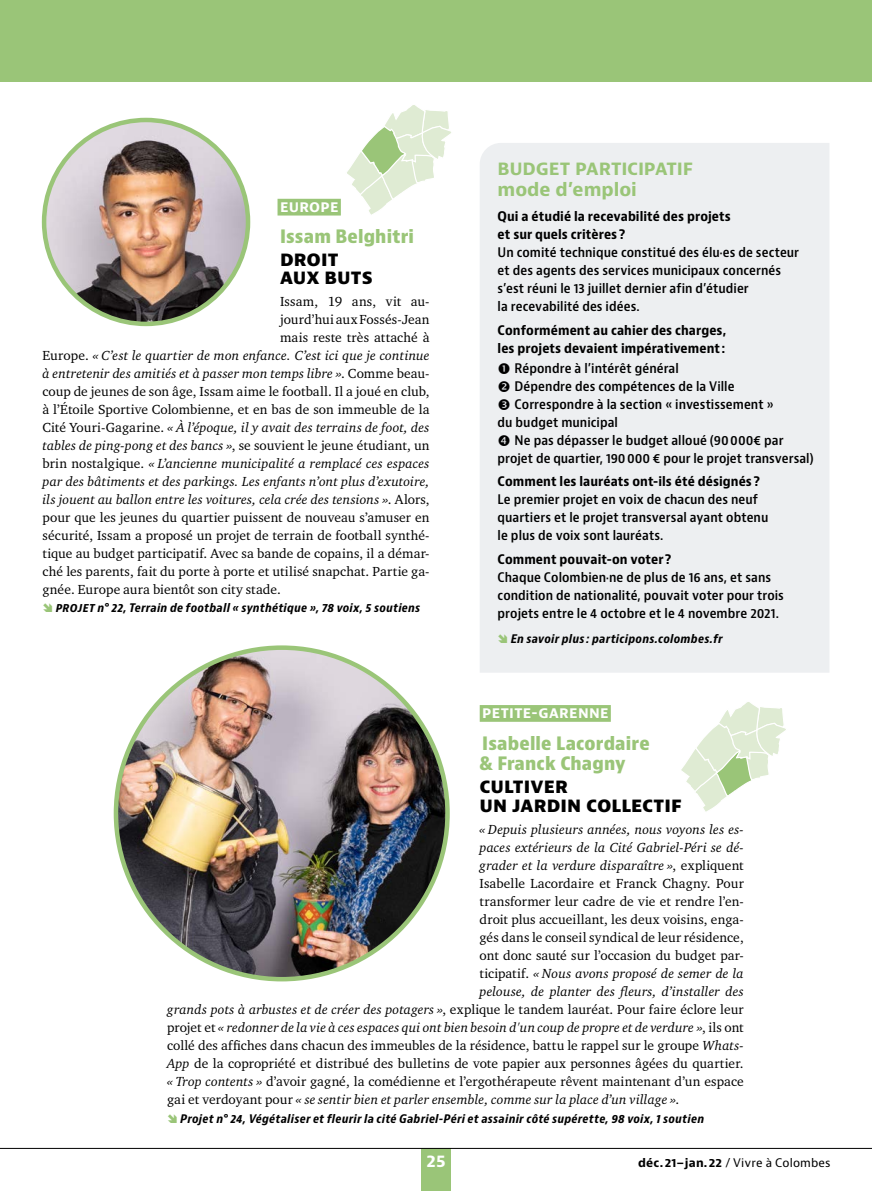
<style>
.page{position:relative;width:872px;height:1191px;background:#fff}
.page>*{position:absolute;margin:0;border:0;box-sizing:border-box;transform-origin:0 0}
.t1{font:700 condensed 18px/20.7px "Bernino Sans";letter-spacing:.01em;color:#9ac578}
.t2{font:800 18px/18px "Bernino Sans";color:#000}
.t3{font:700 18px/21px "Bernino Sans";letter-spacing:-.005em;color:#9ac578}
.t4{font:700 16.5px "Bernino Sans";color:#fff}
.t5{font:700 14.1px "Bernino Sans";letter-spacing:.02em;color:#fff}
.t6{font:13.5px "Charter ITC";letter-spacing:.005em;color:#000}
.t7{font:italic 13.5px "Charter ITC";letter-spacing:.01em;color:#000}
.t8{font:600 condensed 12.9px/18px "Bernino Sans";letter-spacing:.005em;color:#000}
.t9{font:700 condensed 12.9px/18px "Bernino Sans";letter-spacing:.005em;color:#000}
.t10{font:italic 700 condensed 11.55px "Bernino Sans";letter-spacing:.025em;color:#000}
.t11{font:11.55px "Bernino Sans";letter-spacing:.01em;color:#000}
.s1{font-style:normal}
.s2{font-style:italic}
.s3{color:#9ac578}
.s4{font-weight:700}
</style>
<div class="page">
<div style="left:277px;top:199px;width:64px;height:16px;background:#9ac578"></div>
<img style="left:44px;top:120px;width:204px;height:204px;border-radius:102px">
<div style="left:0;top:0;width:872px;height:81px;background:#9ac578"></div>
<div style="left:421px;top:1148px;width:30px;height:43px;background:#9ac578"></div>
<div style="left:480px;top:143px;width:349px;height:529px;background:#edeff1"></div>
<div style="left:480px;top:705px;width:131px;height:17px;background:#9ac578"></div>
<svg style="left:681px;top:702px;width:105px;height:110px"></svg>
<img style="left:116px;top:647px;width:331px;height:332px;border-radius:166px">
<svg style="left:347px;top:105px;width:104px;height:110px"></svg>
<hr style="left:0;top:1148px;width:872px;height:1px;background:#000">
<svg style="left:499px;top:363px;width:11px;height:11px"></svg>
<svg style="left:499px;top:381px;width:11px;height:11px"></svg>
<svg style="left:499px;top:399px;width:11px;height:11px"></svg>
<svg style="left:499px;top:435px;width:11px;height:11px"></svg>
<p class="t5" style="left:280px;top:198px;width:60px">EUROPE</p>
<h1 class="t1" style="left:280px;top:227px;width:135px">Issam Belghitri</h1>
<h1 class="t2" style="left:280px;top:250px;width:94px">DROIT<br>AUX BUTS</h1>
<p class="t6" style="left:280px;top:293px;width:151px">Issam, 19 ans, vit au-</p>
<p class="t6" style="left:280px;top:311px;width:151px">jourd’hui aux Fossés-Jean</p>
<p class="t6" style="left:280px;top:329px;width:151px">mais reste très attaché à</p>
<p class="t7" style="left:43px;top:347px;width:388px"><span class="s1">Europe.</span> « C’est le quartier de mon enfance. C’est ici que je continue</p>
<p class="t7" style="left:43px;top:365px;width:388px">à entretenir des amitiés et à passer mon temps libre »<span class="s1">. Comme beau-</span></p>
<p class="t6" style="left:43px;top:383px;width:388px">coup de jeunes de son âge, Issam aime le football. Il a joué en club,</p>
<p class="t6" style="left:43px;top:401px;width:388px">à l’Étoile Sportive Colombienne, et en bas de son immeuble de la</p>
<p class="t7" style="left:43px;top:419px;width:388px"><span class="s1">Cité Youri-Gagarine.</span> « À l’époque, il y avait des terrains de foot, des</p>
<p class="t6" style="left:43px;top:437px;width:388px"><span class="s2">tables de ping-pong et des bancs »</span>, se souvient le jeune étudiant, un</p>
<p class="t7" style="left:43px;top:455px;width:388px"><span class="s1">brin nostalgique.</span> « L’ancienne municipalité a remplacé ces espaces</p>
<p class="t7" style="left:43px;top:473px;width:388px">par des bâtiments et des parkings. Les enfants n’ont plus d’exutoire,</p>
<p class="t7" style="left:43px;top:491px;width:388px">ils jouent au ballon entre les voitures, cela crée des tensions »<span class="s1">. Alors,</span></p>
<p class="t6" style="left:43px;top:509px;width:388px">pour que les jeunes du quartier puissent de nouveau s’amuser en</p>
<p class="t6" style="left:43px;top:527px;width:388px">sécurité, Issam a proposé un projet de terrain de football synthé-</p>
<p class="t6" style="left:43px;top:545px;width:388px">tique au budget participatif. Avec sa bande de copains, il a démar-</p>
<p class="t6" style="left:43px;top:563px;width:388px">ché les parents, fait du porte à porte et utilisé snapchat. Partie ga-</p>
<p class="t6" style="left:43px;top:581px;width:240px">gnée. Europe aura bientôt son city stade.</p>
<p class="t10" style="left:43px;top:601px;width:379px"><span class="s3">➔</span> PROJET n° 22, Terrain de football « synthétique », 78 voix, 5 soutiens</p>
<h1 class="t3" style="left:497px;top:159px;width:197px">BUDGET PARTICIPATIF mode d’emploi</h1>
<p class="t9" style="left:497px;top:207px;width:235px">Qui a étudié la recevabilité des projets et sur quels critères?</p>
<p class="t8" style="left:497px;top:243px;width:303px">Un comité technique constitué des élu·es de secteur et des agents des services municipaux concernés s’est réuni le 13 juillet dernier afin d’étudier<br>la recevabilité des idées.</p>
<p class="t9" style="left:497px;top:322px;width:230px">Conformément au cahier des charges, les projets devaient impérativement:</p>
<p class="t8" style="left:514px;top:360px;width:166px">Répondre à l’intérêt général</p>
<p class="t8" style="left:514px;top:378px;width:221px">Dépendre des compétences de la Ville</p>
<p class="t8" style="left:514px;top:396px;width:261px">Correspondre à la section « investissement »</p>
<p class="t8" style="left:497px;top:414px;width:122px">du budget municipal</p>
<p class="t8" style="left:514px;top:432px;width:270px">Ne pas dépasser le budget alloué (90000€ par</p>
<p class="t8" style="left:497px;top:450px;width:318px">projet de quartier, 190000 € pour le projet transversal)</p>
<p class="t9" style="left:497px;top:472px;width:264px">Comment les lauréats ont-ils été désignés?</p>
<p class="t8" style="left:497px;top:490px;width:272px">Le premier projet en voix de chacun des neuf quartiers et le projet transversal ayant obtenu le plus de voix sont lauréats.</p>
<p class="t9" style="left:497px;top:550px;width:175px">Comment pouvait-on voter?</p>
<p class="t8" style="left:497px;top:569px;width:288px">Chaque Colombien·ne de plus de 16 ans, et sans condition de nationalité, pouvait voter pour trois projets entre le 4 octobre et le 4 novembre 2021.</p>
<p class="t10" style="left:497px;top:631px;width:226px"><span class="s3">➔</span> En savoir plus : participons.colombes.fr</p>
<p class="t5" style="left:482px;top:704px;width:128px">PETITE-GARENNE</p>
<h1 class="t1" style="left:479px;top:733px;width:172px">Isabelle Lacordaire &amp; Franck Chagny</h1>
<h1 class="t2" style="left:479px;top:776px;width:203px;line-height:19.5px">CULTIVER<br>UN JARDIN COLLECTIF</h1>
<p class="t7" style="left:479px;top:821px;width:266px">« Depuis plusieurs années, nous voyons les es-</p>
<p class="t7" style="left:479px;top:839px;width:266px">paces extérieurs de la Cité Gabriel-Péri se dé-</p>
<p class="t7" style="left:479px;top:857px;width:266px">grader et la verdure disparaître »<span class="s1">, expliquent</span></p>
<p class="t6" style="left:479px;top:875px;width:266px">Isabelle Lacordaire et Franck Chagny. Pour</p>
<p class="t6" style="left:479px;top:893px;width:266px">transformer leur cadre de vie et rendre l’en-</p>
<p class="t6" style="left:479px;top:911px;width:266px">droit plus accueillant, les deux voisins, enga-</p>
<p class="t6" style="left:479px;top:929px;width:266px">gés dans le conseil syndical de leur résidence,</p>
<p class="t6" style="left:479px;top:947px;width:266px">ont donc sauté sur l’occasion du budget par-</p>
<p class="t7" style="left:479px;top:965px;width:266px"><span class="s1">ticipatif.</span> « Nous avons proposé de semer de la</p>
<p class="t7" style="left:479px;top:983px;width:266px">pelouse, de planter des fleurs, d’installer des</p>
<p class="t6" style="left:167px;top:1001px;width:578px"><span class="s2">grands pots à arbustes et de créer des potagers »</span>, explique le tandem lauréat. Pour faire éclore leur</p>
<p class="t7" style="left:167px;top:1019px;width:578px"><span class="s1">projet et</span> « redonner de la vie à ces espaces qui ont bien besoin d'un coup de propre et de verdure »<span class="s1">, ils ont</span></p>
<p class="t6" style="left:167px;top:1037px;width:578px">collé des affiches dans chacun des immeubles de la résidence, battu le rappel sur le groupe <span class="s2">Whats-</span></p>
<p class="t6" style="left:167px;top:1055px;width:578px"><span class="s2">App</span> de la copropriété et distribué des bulletins de vote papier aux personnes âgées du quartier.</p>
<p class="t6" style="left:167px;top:1073px;width:578px"><span class="s2">« Trop contents »</span> d’avoir gagné, la comédienne et l’ergothérapeute rêvent maintenant d’un espace</p>
<p class="t7" style="left:167px;top:1091px;width:513px"><span class="s1">gai et verdoyant pour</span> « se sentir bien et parler ensemble, comme sur la place d’un village »<span class="s1">.</span></p>
<p class="t10" style="left:167px;top:1111px;width:538px"><span class="s3">➔</span> Projet n° 24, Végétaliser et fleurir la cité Gabriel-Péri et assainir côté supérette, 98 voix, 1 soutien</p>
<p class="t4" style="left:426px;top:1150px;width:21px">25</p>
<p class="t11" style="left:638px;top:1155px;width:194px"><span class="s4">déc.21–jan.22</span> / Vivre à Colombes</p>
</div>
